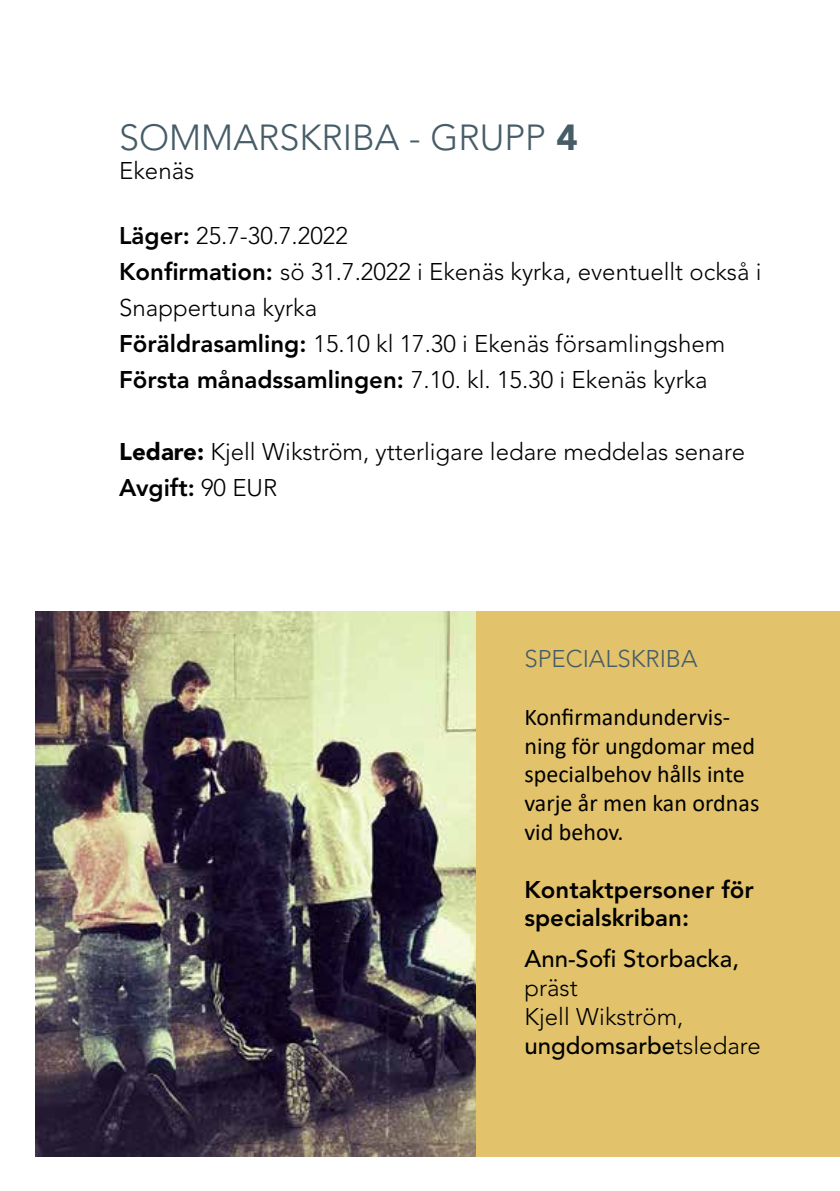
<style>
.page{position:relative;width:840px;height:1191px;background:#fff}
.page>*{position:absolute;margin:0;border:0;box-sizing:border-box;transform-origin:0 0}
.t1{font:300 36px "Avenir LT Std";color:#465c67}
.t2{font:300 24px/36px "Avenir LT Std";color:#000}
.t3{font:24px/28.8px "Calibri";color:#000}
.t4{font:800 24px/28.8px "Avenir LT Std";color:#000}
.t5{font:500 24px "Avenir LT Std";color:#000}
.t6{font:300 24px "Avenir LT Std";color:#465c67}
.s1{font-weight:900}
.s2{font-weight:800}
.s3{font-weight:500}
</style>
<div class="page">
<img style="left:35px;top:612px;width:441px;height:545px">
<div style="left:476px;top:612px;width:363px;height:545px;background:#e2c36b"></div>
<h1 class="t1" style="left:119px;top:117px;width:460px">SOMMARSKRIBA - GRUPP <span class="s1">4</span></h1>
<p class="t2" style="left:119px;top:153px;width:77px">Ekenäs</p>
<p class="t2" style="left:119px;top:218px;width:643px"><span class="s2">Läger:</span> 25.7-30.7.2022<br><span class="s2">Konfirmation:</span> sö 31.7.2022 i Ekenäs kyrka, eventuellt också i Snappertuna kyrka<br><span class="s2">Föräldrasamling:</span> 15.10 kl 17.30 i Ekenäs församlingshem <span class="s2">Första månadssamlingen:</span> 7.10. kl. 15.30 i Ekenäs kyrka</p>
<p class="t2" style="left:119px;top:434px;width:627px"><span class="s1">Ledare:</span> Kjell Wikström, ytterligare ledare meddelas senare<br><span class="s2">Avgift:</span> 90 EUR</p>
<p class="t6" style="left:524px;top:644px;width:174px">SPECIALSKRIBA</p>
<p class="t3" style="left:524px;top:701px;width:236px">Konfirmandundervis&shy;ning för ungdomar med specialbehov hålls inte varje år men kan ordnas vid behov.</p>
<p class="t4" style="left:524px;top:875px;width:231px">Kontaktpersoner för specialskriban:</p>
<p class="t5" style="left:524px;top:945px;width:216px">Ann-Sofi Storbacka,</p>
<p class="t2" style="left:524px;top:973px;width:238px;line-height:28.8px">präst<br>Kjell Wikström, <span class="s3">ungdomsarbe</span>tsledare</p>
</div>
